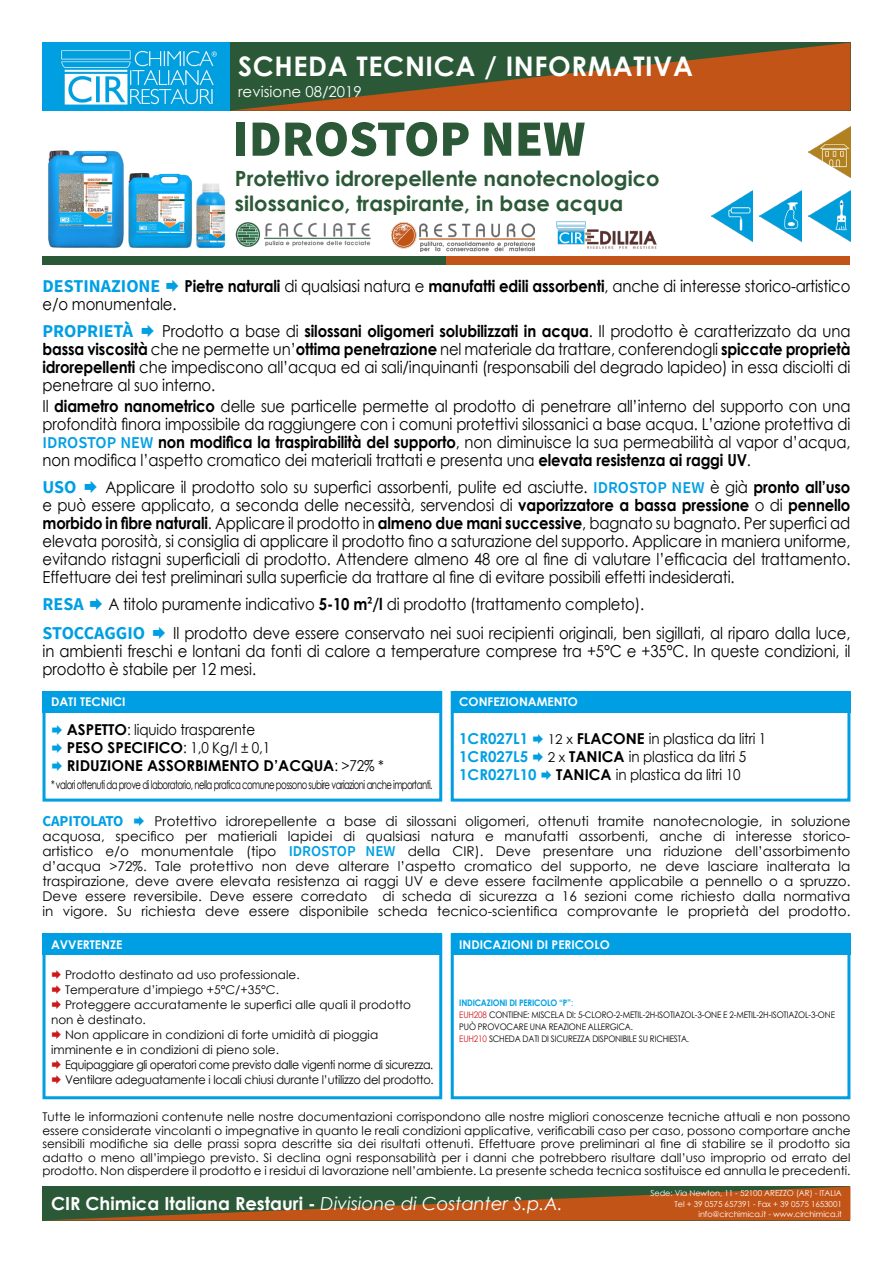
<style>
.page{position:relative;width:893px;height:1263px;background:#fff}
.page>*{position:absolute;margin:0;border:0;box-sizing:border-box;transform-origin:0 0}
.t1{font:900 51px "Source Sans Pro";color:#2b5937}
.t2{font:700 27px "Century Gothic";letter-spacing:.025em;color:#fff}
.t3{font:700 21px "Century Gothic";color:#2b5937}
.t4{font:700 18px "Century Gothic";color:#fff}
.t5{font:700 18px "Source Sans Pro";color:#009fe3}
.t6{font:16.5px/18px "Century Gothic";letter-spacing:-.01em;color:#000;text-align:justify;scale:.9 1}
.t7{font:15px "Century Gothic";letter-spacing:-.01em;color:#000;scale:.9 1}
.t8{font:700 15px "Century Gothic";color:#000}
.t9{font:700 15px "Century Gothic";color:#009fe3}
.t10{font:15px "Century Gothic";color:#fff}
.t11{font:700 15px "Source Sans Pro";letter-spacing:-.01em;color:#009fe3}
.t12{font:13.5px/15px "Century Gothic";color:#000;text-align:justify}
.t13{font:12px/13.5px "Century Gothic";color:#000}
.t14{font:12px "Century Gothic";letter-spacing:-.06em;color:#000;scale:.71 1}
.t15{font:12px "Century Gothic";letter-spacing:-.03em;color:#000;scale:.92 1}
.t16{font:12px "Century Gothic";letter-spacing:-.02em;color:#000;scale:.95 1}
.t17{font:700 12px "Century Gothic";color:#fff}
.t18{font:9px/12px "Century Gothic";letter-spacing:-.02em;color:#000;scale:.9 1}
.t19{font:700 9px "Century Gothic";letter-spacing:-.02em;color:#009fe3;scale:.9 1}
.t20{font:8.1px "Century Gothic";letter-spacing:-.01em;color:#fff}
.s1{font-weight:700}
.s2{font-family:"Source Sans Pro";font-weight:600;color:#009fe3}
.s3{font-family:"Source Sans Pro";font-weight:600}
.s4{font-weight:400}
.s5{font-size:13.5px}
.s6{font-family:"Source Sans Pro";font-weight:600;font-size:15px;color:#009fe3}
.s7{color:#cd171a}
.s8{font-weight:400;font-style:italic}
</style>
<div class="page">
<img style="left:48px;top:150px;width:178px;height:98px">
<img style="left:235px;top:222px;width:136px;height:25px">
<div style="left:43px;top:256px;width:807px;height:9px;background:#2b5937"></div>
<div style="left:43px;top:691px;width:399px;height:110px;border:3px solid #009fe3"></div>
<div style="left:43px;top:691px;width:399px;height:21px;background:#009fe3"></div>
<div style="left:451px;top:691px;width:399px;height:110px;border:3px solid #009fe3"></div>
<div style="left:451px;top:691px;width:399px;height:21px;background:#009fe3"></div>
<div style="left:43px;top:933px;width:399px;height:166px;border:3px solid #009fe3"></div>
<div style="left:43px;top:933px;width:399px;height:22px;background:#009fe3"></div>
<div style="left:451px;top:933px;width:399px;height:166px;border:3px solid #009fe3"></div>
<div style="left:451px;top:933px;width:399px;height:22px;background:#009fe3"></div>
<div style="left:43px;top:43px;width:187px;height:68px;background:#009fe3"></div>
<img style="left:61px;top:50px;width:156px;height:55px">
<svg style="left:230px;top:43px;width:620px;height:68px;background:#755627"></svg>
<img style="left:391px;top:223px;width:144px;height:29px">
<svg style="left:43px;top:1186px;width:807px;height:34px;background:#745627"></svg>
<div style="left:446px;top:256px;width:404px;height:9px;background:#c25418"></div>
<img style="left:809px;top:127px;width:41px;height:51px">
<img style="left:556px;top:221px;width:101px;height:28px">
<img style="left:760px;top:190px;width:41px;height:51px">
<img style="left:809px;top:190px;width:41px;height:51px">
<img style="left:711px;top:190px;width:42px;height:51px">
<p class="t2" style="left:238px;top:46px;width:456px">SCHEDA TECNICA / INFORMATIVA</p>
<p class="t10" style="left:238px;top:81px;width:125px">revisione 08/2019</p>
<p class="t1" style="left:233px;top:103px;width:354px">IDROSTOP NEW</p>
<p class="t3" style="left:235px;top:163px;width:426px">Protettivo idrorepellente nanotecnologico</p>
<p class="t3" style="left:235px;top:187px;width:390px">silossanico, traspirante, in base acqua</p>
<p class="t5" style="left:43px;top:274px;width:119px">DESTINAZIONE</p>
<p class="t6" style="left:184px;top:277px;width:741px"><span class="s1">Pietre naturali</span> di qualsiasi natura e <span class="s1">manufatti edili assorbenti</span>, anche di interesse storico-artistico</p>
<p class="t6" style="left:43px;top:295px;width:150px">e/o monumentale.</p>
<p class="t5" style="left:43px;top:318px;width:92px">PROPRIETÀ</p>
<p class="t6" style="left:43px;top:321px;width:899px;text-indent:120px">Prodotto a base di <span class="s1">silossani oligomeri solubilizzati in acqua</span>. Il prodotto è caratterizzato da una <span class="s1">bassa viscosità</span> che ne permette un’<span class="s1">ottima penetrazione</span> nel materiale da trattare, conferendogli <span class="s1">spiccate proprietà idrorepellenti</span> che impediscono all’acqua ed ai sali/inquinanti (responsabili del degrado lapideo) in essa disciolti di penetrare al suo interno.</p>
<p class="t6" style="left:43px;top:397px;width:899px">Il <span class="s1">diametro nanometrico</span> delle sue particelle permette al prodotto di penetrare all’interno del supporto con una profondità finora impossibile da raggiungere con i comuni protettivi silossanici a base acqua. L’azione protettiva di <span class="s2">IDROSTOP NEW</span> <span class="s1">non modifica la traspirabilità del supporto</span>, non diminuisce la sua permeabilità al vapor d’acqua, non modifica l’aspetto cromatico dei materiali trattati e presenta una <span class="s1">elevata resistenza ai raggi UV</span>.</p>
<p class="t5" style="left:43px;top:475px;width:36px">USO</p>
<p class="t6" style="left:43px;top:478px;width:899px;text-indent:63px">Applicare il prodotto solo su superfici assorbenti, pulite ed asciutte. <span class="s2">IDROSTOP NEW</span> è già <span class="s1">pronto all’uso </span>e può essere applicato, a seconda delle necessità, servendosi di <span class="s1">vaporizzatore a bassa pressione</span> o di <span class="s1">pennello morbido in fibre naturali</span>. Applicare il prodotto in <span class="s1">almeno due mani successive</span>, bagnato su bagnato. Per superfici ad elevata porosità, si consiglia di applicare il prodotto fino a saturazione del supporto. Applicare in maniera uniforme, evitando ristagni superficiali di prodotto. Attendere almeno 48 ore al fine di valutare l’efficacia del trattamento.<br>Effettuare dei test preliminari sulla superficie da trattare al fine di evitare possibili effetti indesiderati.</p>
<p class="t5" style="left:43px;top:592px;width:43px">RESA</p>
<p class="t6" style="left:108px;top:595px;width:597px">A titolo puramente indicativo <span class="s1">5-10 m</span><span class="s3">²</span><span class="s1">/l</span> di prodotto (trattamento completo).</p>
<p class="t6" style="left:43px;top:623px;width:899px;text-indent:131px">Il prodotto deve essere conservato nei suoi recipienti originali, ben sigillati, al riparo dalla luce, in ambienti freschi e lontani da fonti di calore a temperature comprese tra +5°C e +35°C. In queste condizioni, il prodotto è stabile per 12 mesi.</p>
<p class="t5" style="left:43px;top:620px;width:104px">STOCCAGGIO</p>
<p class="t17" style="left:51px;top:693px;width:76px">DATI TECNICI</p>
<p class="t7" style="left:67px;top:719px;width:211px"><span class="s1">ASPETTO</span>: liquido trasparente</p>
<p class="t8" style="left:67px;top:736px;width:205px">PESO SPECIFICO<span class="s4">: 1,0 Kg/l ± 0,1</span></p>
<p class="t8" style="left:67px;top:754px;width:319px">RIDUZIONE ASSORBIMENTO D’ACQUA<span class="s4">: &gt;72% *</span></p>
<p class="t14" style="left:51px;top:776px;width:539px">* valori ottenuti da prove di laboratorio, nella pratica comune possono subire variazioni anche importanti.</p>
<p class="t17" style="left:459px;top:693px;width:120px">CONFEZIONAMENTO</p>
<p class="t9" style="left:459px;top:727px;width:70px">1CR027L1</p>
<p class="t7" style="left:548px;top:728px;width:244px"><span class="s5">12 x</span> <span class="s1">FLACONE</span> in plastica da litri 1</p>
<p class="t9" style="left:459px;top:745px;width:70px">1CR027L5</p>
<p class="t7" style="left:548px;top:746px;width:222px"><span class="s5">2 x</span> <span class="s1">TANICA</span> in plastica da litri 5</p>
<p class="t9" style="left:459px;top:763px;width:79px">1CR027L10</p>
<p class="t7" style="left:556px;top:764px;width:206px"><span class="s1">TANICA</span> in plastica da litri 10</p>
<p class="t12" style="left:43px;top:813px;width:809px;text-indent:112px">Protettivo idrorepellente a base di silossani oligomeri, ottenuti tramite nanotecnologie, in soluzione acquosa, specifico per matieriali lapidei di qualsiasi natura e manufatti assorbenti, anche di interesse storico&shy;artistico e/o monumentale (tipo <span class="s6">IDROSTOP NEW</span> della CIR). Deve presentare una riduzione dell’assorbimento d’acqua &gt;72%. Tale protettivo non deve alterare l’aspetto cromatico del supporto, ne deve lasciare inalterata la traspirazione, deve avere elevata resistenza ai raggi UV e deve essere facilmente applicabile a pennello o a spruzzo.<br>Deve essere reversibile. Deve essere corredato di scheda di sicurezza a 16 sezioni come richiesto dalla normativa in vigore. Su richiesta deve essere disponibile scheda tecnico-scientifica comprovante le proprietà del prodotto.</p>
<p class="t11" style="left:43px;top:810px;width:82px">CAPITOLATO</p>
<p class="t17" style="left:51px;top:935px;width:73px">AVVERTENZE</p>
<p class="t13" style="left:65px;top:968px;width:236px">Prodotto destinato ad uso professionale.</p>
<p class="t13" style="left:65px;top:983px;width:215px">Temperature d’impiego +5°C/+35°C.</p>
<p class="t13" style="left:51px;top:997px;width:361px;line-height:15px;text-indent:14px">Proteggere accuratamente le superfici alle quali il prodotto non è destinato.</p>
<p class="t13" style="left:51px;top:1027px;width:329px;line-height:15px;text-indent:14px">Non applicare in condizioni di forte umidità di pioggia imminente e in condizioni di pieno sole.</p>
<p class="t15" style="left:65px;top:1056px;width:402px">Equipaggiare gli operatori come previsto dalle vigenti norme di sicurezza.</p>
<p class="t16" style="left:65px;top:1071px;width:390px">Ventilare adeguatamente i locali chiusi durante l’utilizzo del prodotto.</p>
<p class="t17" style="left:459px;top:935px;width:152px">INDICAZIONI DI PERICOLO</p>
<p class="t19" style="left:459px;top:996px;width:128px">INDICAZIONI DI PERICOLO “P”<span class="s4">:</span></p>
<p class="t18" style="left:459px;top:1009px;width:419px"><span class="s7">EUH208</span> CONTIENE: MISCELA DI: 5-CLORO-2-METIL-2H-ISOTIAZOL-3-ONE E 2-METIL-2H-ISOTIAZOL-3-ONE<br>PUÒ PROVOCARE UNA REAZIONE ALLERGICA.</p>
<p class="t18" style="left:459px;top:1033px;width:257px"><span class="s7">EUH210</span> SCHEDA DATI DI SICUREZZA DISPONIBILE SU RICHIESTA.</p>
<p class="t13" style="left:43px;top:1110px;width:809px;text-align:justify">Tutte le informazioni contenute nelle nostre documentazioni corrispondono alle nostre migliori conoscenze tecniche attuali e non possono essere considerate vincolanti o impegnative in quanto le reali condizioni applicative, verificabili caso per caso, possono comportare anche sensibili modifiche sia delle prassi sopra descritte sia dei risultati ottenuti. Effettuare prove preliminari al fine di stabilire se il prodotto sia adatto o meno all’impiego previsto. Si declina ogni responsabilità per i danni che potrebbero risultare dall’uso improprio od errato del prodotto. Non disperdere il prodotto e i residui di lavorazione nell’ambiente. La presente scheda tecnica sostituisce ed annulla le precedenti.</p>
<p class="t4" style="left:51px;top:1190px;width:513px">CIR Chimica Italiana Restauri - <span class="s8">Divisione di Costanter S.p.A.</span></p>
<p class="t20" style="left:651px;top:1188px;width:193px">Sede: Via Newton, 11 - 52100 AREZZO (AR) - ITALIA</p>
<p class="t20" style="left:675px;top:1198px;width:169px">Tel + 39 0575 657391 - Fax + 39 0575 1653001</p>
<p class="t20" style="left:698px;top:1209px;width:145px">info@circhimica.it - www.circhimica.it</p>
</div>
